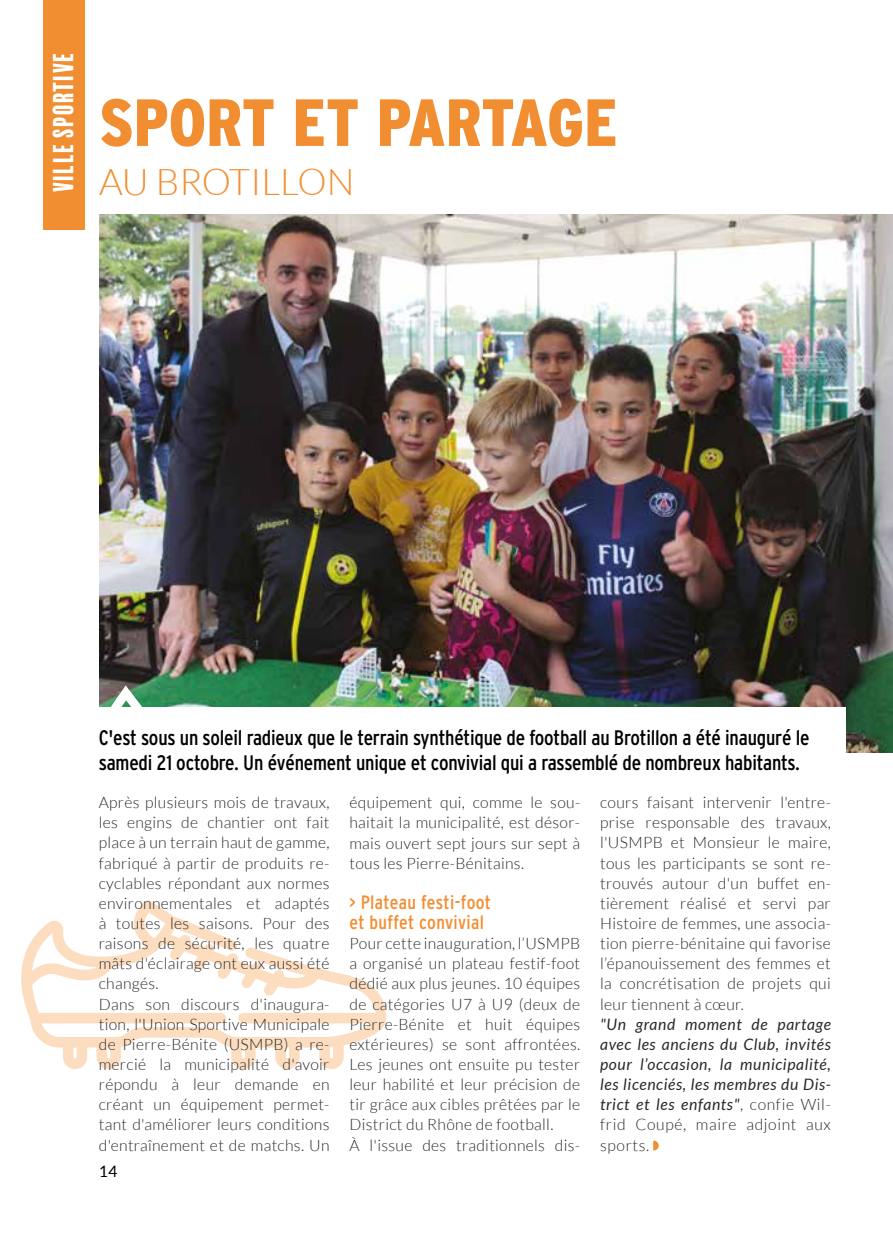
<style>
.page{position:relative;width:893px;height:1241px;background:#fff}
.page>*{position:absolute;margin:0;border:0;box-sizing:border-box;transform-origin:0 0}
.t1{font:900 condensed 66.5px "Interstate";color:#f28e32}
.t2{font:300 36.75px "Lato";color:#f28e32}
.t3{font:26.25px "Balboa Plus Fill";color:#fff}
.t4{font:condensed 21px/25.2px "Interstate";letter-spacing:-.01em;color:#000}
.t5{font:condensed 19.25px/20.1px "Interstate";letter-spacing:.02em;color:#f28e32}
.t6{font:300 15.75px/20.1px "Lato";letter-spacing:.02em;color:#282827}
.t7{font:italic 15.75px/20.1px "Lato";letter-spacing:.04em;color:#282827;text-align:justify}
.t8{font:15.75px "Lato";color:#000}
.s1{font-weight:300;font-style:normal}
</style>
<div class="page">
<svg style="left:21px;top:900px;width:365px;height:168px"></svg>
<img style="left:99px;top:214px;width:794px;height:538px">
<div style="left:95px;top:707px;width:751px;height:90px;background:#fff"></div>
<svg style="left:101px;top:677px;width:51px;height:30px"></svg>
<div style="left:43px;top:0;width:41px;height:230px;background:#f28e32"></div>
<svg style="left:653px;top:1140px;width:6px;height:10px"></svg>
<h3 class="t3" style="left:49px;top:192px;width:142px;rotate:-90deg">VILLE SPORTIVE</h3>
<h1 class="t1" style="left:99px;top:86px;width:520px">SPORT ET PARTAGE</h1>
<h2 class="t2" style="left:99px;top:162px;width:257px">AU BROTILLON</h2>
<h3 class="t4" style="left:99px;top:724px;width:712px">C'est sous un soleil radieux que le terrain synthétique de football au Brotillon a été inauguré le samedi 21 octobre. Un événement unique et convivial qui a rassemblé de nombreux habitants.</h3>
<p class="t6" style="left:99px;top:792px;width:232px">Après plusieurs mois de travaux, les engins de chantier ont fait place à un terrain haut de gamme, fabriqué à partir de produits re&shy;cyclables répondant aux normes environnementales et adaptés à toutes les saisons. Pour des raisons de sécurité, les quatre mâts d'éclairage ont eux aussi été changés.<br>Dans son discours d'inaugura&shy;tion, l'Union Sportive Municipale de Pierre-Bénite (USMPB) a re&shy;mercié la municipalité d'avoir répondu à leur demande en créant un équipement permet&shy;tant d'améliorer leurs conditions d'entraînement et de matchs. Un</p>
<p class="t6" style="left:349px;top:792px;width:232px;text-align:justify">équipement qui, comme le sou&shy;haitait la municipalité, est désor&shy;mais ouvert sept jours sur sept à tous les Pierre-Bénitains.</p>
<p class="t5" style="left:349px;top:891px;width:143px">&gt; Plateau festi-foot et buffet convivial</p>
<p class="t6" style="left:349px;top:933px;width:232px">Pour cette inauguration, l’USMPB a organisé un plateau festif-foot dédié aux plus jeunes. 10 équipes de catégories U7 à U9 (deux de<br>Pierre-Bénite et huit équipes extérieures) se sont affrontées.<br>Les jeunes ont ensuite pu tester leur habilité et leur précision de tir grâce aux cibles prêtées par le<br>District du Rhône de football.<br>À l'issue des traditionnels dis-</p>
<p class="t8" style="left:99px;top:1159px;width:20px">14</p>
<p class="t6" style="left:600px;top:792px;width:232px;text-align:justify">cours faisant intervenir l'entre&shy;prise responsable des travaux, l'USMPB et Monsieur le maire, tous les participants se sont re&shy;trouvés autour d'un buffet en&shy;tièrement réalisé et servi par Histoire de femmes, une associa&shy;tion pierre-bénitaine qui favorise l’épanouissement des femmes et la concrétisation de projets qui leur tiennent à cœur.</p>
<p class="t7" style="left:600px;top:1014px;width:232px">"Un grand moment de partage avec les anciens du Club, invités pour l’occasion, la municipalité, les licenciés, les membres du Dis&shy;trict et les enfants"<span class="s1">, confie Wil&shy;frid Coupé, maire adjoint aux sports.</span></p>
</div>
